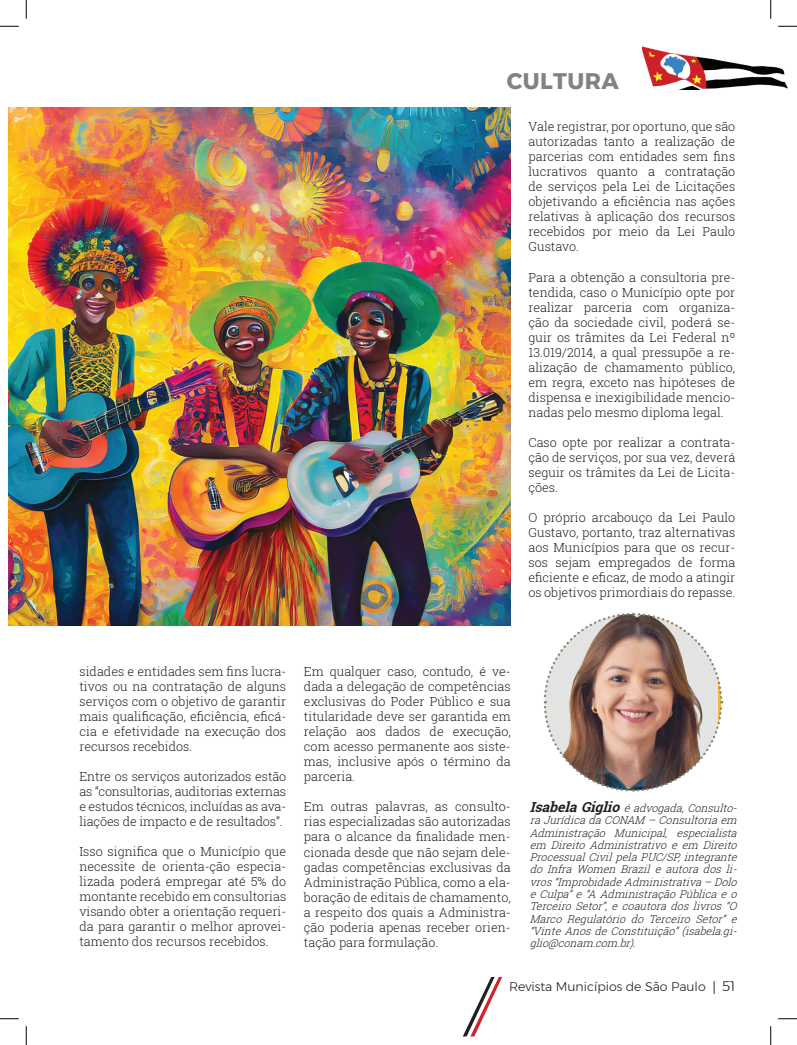
<style>
.page{position:relative;width:797px;height:1045px;background:#fff}
.page>*{position:absolute;margin:0;border:0;box-sizing:border-box;transform-origin:0 0}
.t1{font:700 22.5px "Montserrat";letter-spacing:.02em;color:#808382}
.t2{font:300 12.5px/15px "Roboto Slab";color:#231f20;text-align:justify}
.t3{font:300 12.5px "Montserrat";color:#231f20}
.t4{font:italic 300 10.75px/12.2px "Roboto Slab";color:#231f20;text-align:justify}
.s1{font-weight:700;font-size:13.75px}
.s2{font-family:"Arial Narrow";font-weight:400;font-size:13.75px}
.s3{font-size:13.75px}
</style>
<div class="page">
<img style="left:642px;top:47px;width:146px;height:42px">
<svg style="left:463px;top:976px;width:39px;height:60px"></svg>
<img style="left:543px;top:612px;width:180px;height:180px">
<img style="left:9px;top:108px;width:502px;height:517px">
<svg style="left:0;top:25px;width:19px;height:2px"></svg>
<svg style="left:778px;top:25px;width:19px;height:2px"></svg>
<svg style="left:0;top:1018px;width:19px;height:1px"></svg>
<svg style="left:778px;top:1018px;width:19px;height:1px"></svg>
<svg style="left:25px;top:0;width:2px;height:19px"></svg>
<svg style="left:25px;top:1026px;width:2px;height:19px"></svg>
<svg style="left:770px;top:0;width:1px;height:19px"></svg>
<svg style="left:770px;top:1026px;width:1px;height:19px"></svg>
<h1 class="t1" style="left:507px;top:63px;width:114px">CULTURA</h1>
<p class="t2" style="left:528px;top:119px;width:208px">Vale registrar, por oportuno, que são autorizadas tanto a realização de parcerias com entidades sem fins lucrativos quanto a contratação de serviços pela Lei de Licitações objetivando a eficiência nas ações relativas à aplicação dos recursos recebidos por meio da Lei Paulo Gustavo.</p>
<p class="t2" style="left:528px;top:269px;width:208px">Para a obtenção a consultoria pre&shy;tendida, caso o Município opte por realizar parceria com organiza&shy;ção da sociedade civil, poderá se&shy;guir os trâmites da Lei Federal nº 13.019/2014, a qual pressupõe a re&shy;alização de chamamento público, em regra, exceto nas hipóteses de dispensa e inexigibilidade mencio&shy;nadas pelo mesmo diploma legal.</p>
<p class="t2" style="left:528px;top:434px;width:208px">Caso opte por realizar a contrata&shy;ção de serviços, por sua vez, deverá seguir os trâmites da Lei de Licita&shy;ções.</p>
<p class="t2" style="left:528px;top:509px;width:208px">O próprio arcabouço da Lei Paulo Gustavo, portanto, traz alternativas aos Municípios para que os recur&shy;sos sejam empregados de forma eficiente e eficaz, de modo a atingir os objetivos primordiais do repasse.</p>
<p class="t2" style="left:79px;top:663px;width:208px">sidades e entidades sem fins lucra&shy;tivos ou na contratação de alguns serviços com o objetivo de garantir mais qualificação, eficiência, eficá&shy;cia e efetividade na execução dos recursos recebidos.</p>
<p class="t2" style="left:79px;top:768px;width:208px">Entre os serviços autorizados estão as “consultorias, auditorias externas e estudos técnicos, incluídas as ava&shy;liações de impacto e de resultados”.</p>
<p class="t2" style="left:79px;top:843px;width:208px">Isso significa que o Município que necessite de orienta-ção especia&shy;lizada poderá empregar até 5% do montante recebido em consultorias visando obter a orientação requeri&shy;da para garantir o melhor aprovei&shy;tamento dos recursos recebidos.</p>
<p class="t2" style="left:304px;top:664px;width:208px">Em qualquer caso, contudo, é ve&shy;dada a delegação de competências exclusivas do Poder Público e sua titularidade deve ser garantida em relação aos dados de execução, com acesso permanente aos siste&shy;mas, inclusive após o término da parceria.</p>
<p class="t2" style="left:304px;top:799px;width:208px">Em outras palavras, as consulto&shy;rias especializadas são autorizadas para o alcance da finalidade men&shy;cionada desde que não sejam dele&shy;gadas competências exclusivas da Administração Pública, como a ela&shy;boração de editais de chamamento, a respeito dos quais a Administra&shy;ção poderia apenas receber orien&shy;tação para formulação.</p>
<p class="t4" style="left:529px;top:801px;width:212px"><span class="s1">IsabelaGiglio</span>éadvogada,Consulto&shy;raJurídicadaCONAM – Consultoriaem Administração Municipal, especialista em Direito Administrativo e em Direito ProcessualCivilpelaPUC/SP,integrante do Infra Women Brazil e autora dos li&shy;vros“ImprobidadeAdministrativa– Dolo eCulpa”e“A AdministraçãoPúblicaeo Terceiro Setor”, e coautora dos livros “O Marco Regulatório do Terceiro Setor” e “VinteAnosdeConstituição”(isabela.gi&shy;glio@conam.com.br).</p>
<p class="t3" style="left:509px;top:977px;width:228px">Revista Municípios de São Paulo <span class="s2">|</span> <span class="s3">51</span></p>
</div>
